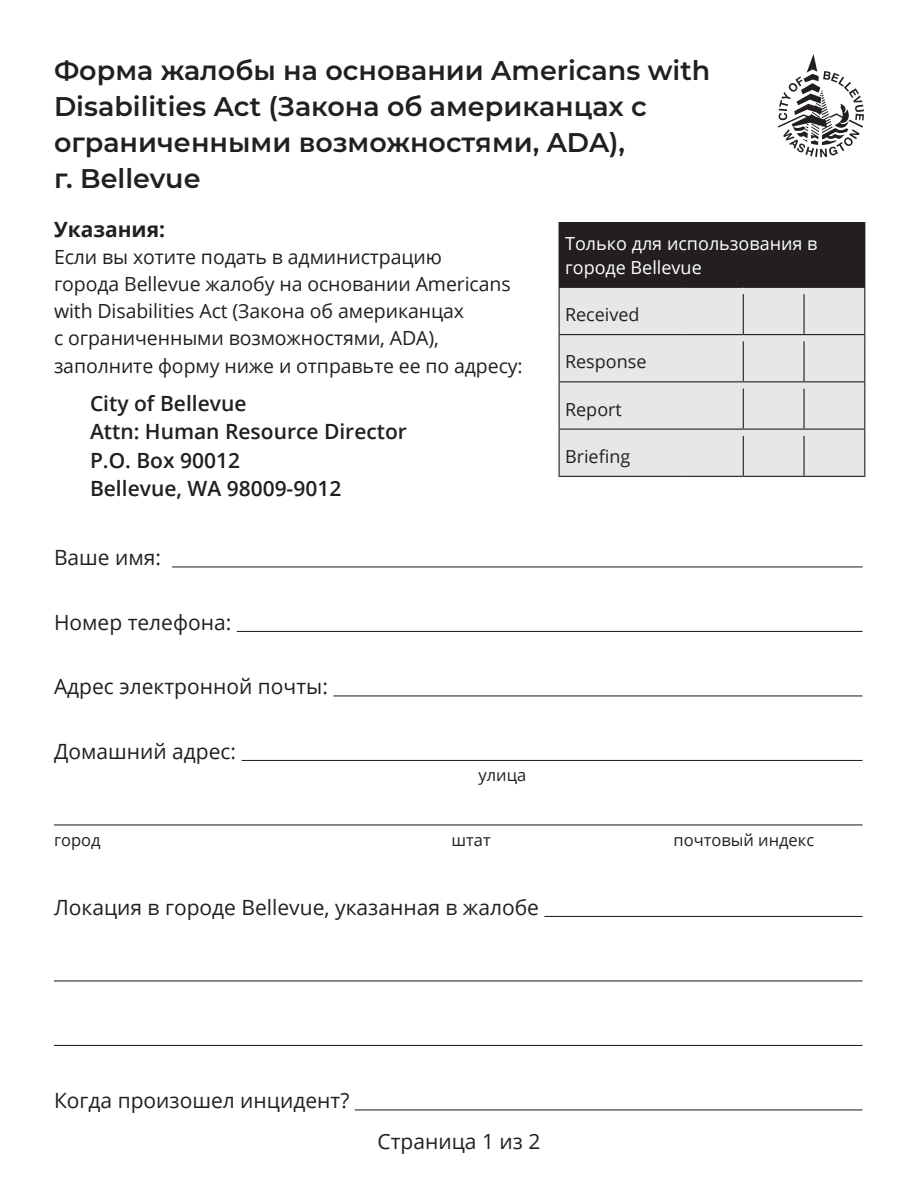
<style>
.page{position:relative;width:918px;height:1188px;background:#fff}
.page>*{position:absolute;margin:0;border:0;box-sizing:border-box;transform-origin:0 0}
.t1{font:600 27px/36px "Montserrat";color:#231f20}
.Fillable_Lines{font:21px "Open Sans";color:#231f20}
.Body_Text{font:600 21px/28.5px "Open Sans";color:#231f20}
.t2{font:700 21px "Open Sans";color:#231f20}
.Body_Text-2{font:19.5px/27.3px "Open Sans";letter-spacing:-.005em;color:#231f20}
.Body_Text-3{font:18px/24px "Open Sans";color:#fff}
.Body_Text-4{font:18px "Open Sans";color:#231f20}
.Body_Text-5{font:16.5px "Open Sans";color:#231f20}
</style>
<div class="page">
<hr style="left:172px;top:566px;width:691px;height:1px;background:#231f20">
<hr style="left:237px;top:631px;width:626px;height:1px;background:#231f20">
<hr style="left:333px;top:695px;width:529px;height:1px;background:#231f20">
<hr style="left:242px;top:760px;width:621px;height:1px;background:#231f20">
<hr style="left:54px;top:824px;width:808px;height:1px;background:#231f20">
<hr style="left:544px;top:916px;width:319px;height:1px;background:#231f20">
<hr style="left:54px;top:980px;width:808px;height:1px;background:#231f20">
<hr style="left:54px;top:1045px;width:808px;height:1px;background:#231f20">
<hr style="left:355px;top:1109px;width:507px;height:1px;background:#231f20">
<svg style="left:778px;top:54px;width:86px;height:103px"></svg>
<div style="left:559px;top:223px;width:306px;height:64px;background:#231f20"></div>
<div style="left:560px;top:288px;width:304px;height:188px;background:#e6e7e9"></div>
<hr style="left:559px;top:341px;width:1px;height:40px;background:#231f20">
<hr style="left:743px;top:341px;width:1px;height:40px;background:#231f20">
<hr style="left:803px;top:341px;width:2px;height:40px;background:#231f20">
<hr style="left:864px;top:341px;width:1px;height:40px;background:#231f20">
<hr style="left:559px;top:389px;width:1px;height:40px;background:#231f20">
<hr style="left:743px;top:389px;width:1px;height:40px;background:#231f20">
<hr style="left:803px;top:389px;width:2px;height:40px;background:#231f20">
<hr style="left:864px;top:389px;width:1px;height:40px;background:#231f20">
<hr style="left:559px;top:436px;width:1px;height:40px;background:#231f20">
<hr style="left:559px;top:476px;width:124px;height:1px;background:#231f20">
<hr style="left:743px;top:436px;width:1px;height:40px;background:#231f20">
<hr style="left:803px;top:436px;width:2px;height:40px;background:#231f20">
<hr style="left:864px;top:436px;width:1px;height:40px;background:#231f20">
<hr style="left:683px;top:476px;width:60px;height:1px;background:#231f20">
<hr style="left:743px;top:476px;width:61px;height:1px;background:#231f20">
<hr style="left:804px;top:476px;width:61px;height:1px;background:#231f20">
<hr style="left:559px;top:381px;width:124px;height:1px;background:#231f20">
<hr style="left:683px;top:381px;width:60px;height:1px;background:#231f20">
<hr style="left:743px;top:381px;width:61px;height:1px;background:#231f20">
<hr style="left:804px;top:381px;width:61px;height:1px;background:#231f20">
<hr style="left:559px;top:429px;width:124px;height:1px;background:#231f20">
<hr style="left:683px;top:429px;width:60px;height:1px;background:#231f20">
<hr style="left:743px;top:429px;width:61px;height:1px;background:#231f20">
<hr style="left:804px;top:429px;width:61px;height:1px;background:#231f20">
<hr style="left:559px;top:222px;width:124px;height:1px;background:#231f20">
<hr style="left:683px;top:222px;width:60px;height:1px;background:#231f20">
<hr style="left:743px;top:222px;width:61px;height:1px;background:#231f20">
<hr style="left:804px;top:222px;width:61px;height:1px;background:#231f20">
<hr style="left:559px;top:287px;width:124px;height:1px;background:#231f20">
<hr style="left:683px;top:287px;width:60px;height:1px;background:#231f20">
<hr style="left:743px;top:287px;width:61px;height:1px;background:#231f20">
<hr style="left:804px;top:287px;width:61px;height:1px;background:#231f20">
<hr style="left:559px;top:294px;width:1px;height:40px;background:#231f20">
<hr style="left:743px;top:294px;width:1px;height:40px;background:#231f20">
<hr style="left:803px;top:294px;width:2px;height:40px;background:#231f20">
<hr style="left:864px;top:294px;width:1px;height:40px;background:#231f20">
<hr style="left:559px;top:334px;width:124px;height:1px;background:#231f20">
<hr style="left:683px;top:334px;width:60px;height:1px;background:#231f20">
<hr style="left:743px;top:334px;width:61px;height:1px;background:#231f20">
<hr style="left:804px;top:334px;width:61px;height:1px;background:#231f20">
<p class="t1" style="left:54px;top:51px;width:658px">Форма жалобы на основании Americans with Disabilities Act (Закона об американцах с ограниченными возможностями, ADA),<br>г. Bellevue</p>
<p class="t2" style="left:54px;top:214px;width:113px">Указания:</p>
<p class="Body_Text-2" style="left:54px;top:243px;width:470px">Если вы хотите подать в администрацию<br>города Bellevue жалобу на основании Americans with Disabilities Act (Закона об американцах<br>с ограниченными возможностями, ADA), заполните форму ниже и отправьте ее по адресу:</p>
<p class="Body_Text" style="left:90px;top:389px;width:318px">City of Bellevue<br>Attn: Human Resource Director<br>P.O. Box 90012<br>Bellevue, WA 98009-9012</p>
<p class="Body_Text-3" style="left:565px;top:231px;width:254px">Только для использования в городе Bellevue</p>
<p class="Body_Text-4" style="left:565px;top:302px;width:76px">Received</p>
<p class="Body_Text-4" style="left:565px;top:350px;width:83px">Response</p>
<p class="Body_Text-4" style="left:565px;top:397px;width:58px">Report</p>
<p class="Body_Text-4" style="left:565px;top:444px;width:67px">Briefing</p>
<p class="Fillable_Lines" style="left:54px;top:543px;width:109px">Ваше имя:</p>
<p class="Fillable_Lines" style="left:54px;top:608px;width:179px">Номер телефона:</p>
<p class="Fillable_Lines" style="left:54px;top:672px;width:275px">Адрес электронной почты:</p>
<p class="Fillable_Lines" style="left:54px;top:737px;width:184px">Домашний адрес:</p>
<p class="Body_Text-5" style="left:478px;top:764px;width:49px">улица</p>
<p class="Body_Text-5" style="left:54px;top:829px;width:48px">город</p>
<p class="Body_Text-5" style="left:452px;top:829px;width:41px">штат</p>
<p class="Body_Text-5" style="left:674px;top:829px;width:142px">почтовый индекс</p>
<p class="Fillable_Lines" style="left:54px;top:893px;width:487px">Локация в городе Bellevue, указанная в жалобе</p>
<p class="Fillable_Lines" style="left:54px;top:1086px;width:297px">Когда произошел инцидент?</p>
<p class="Fillable_Lines" style="left:378px;top:1127px;width:164px">Страница 1 из 2</p>
</div>
